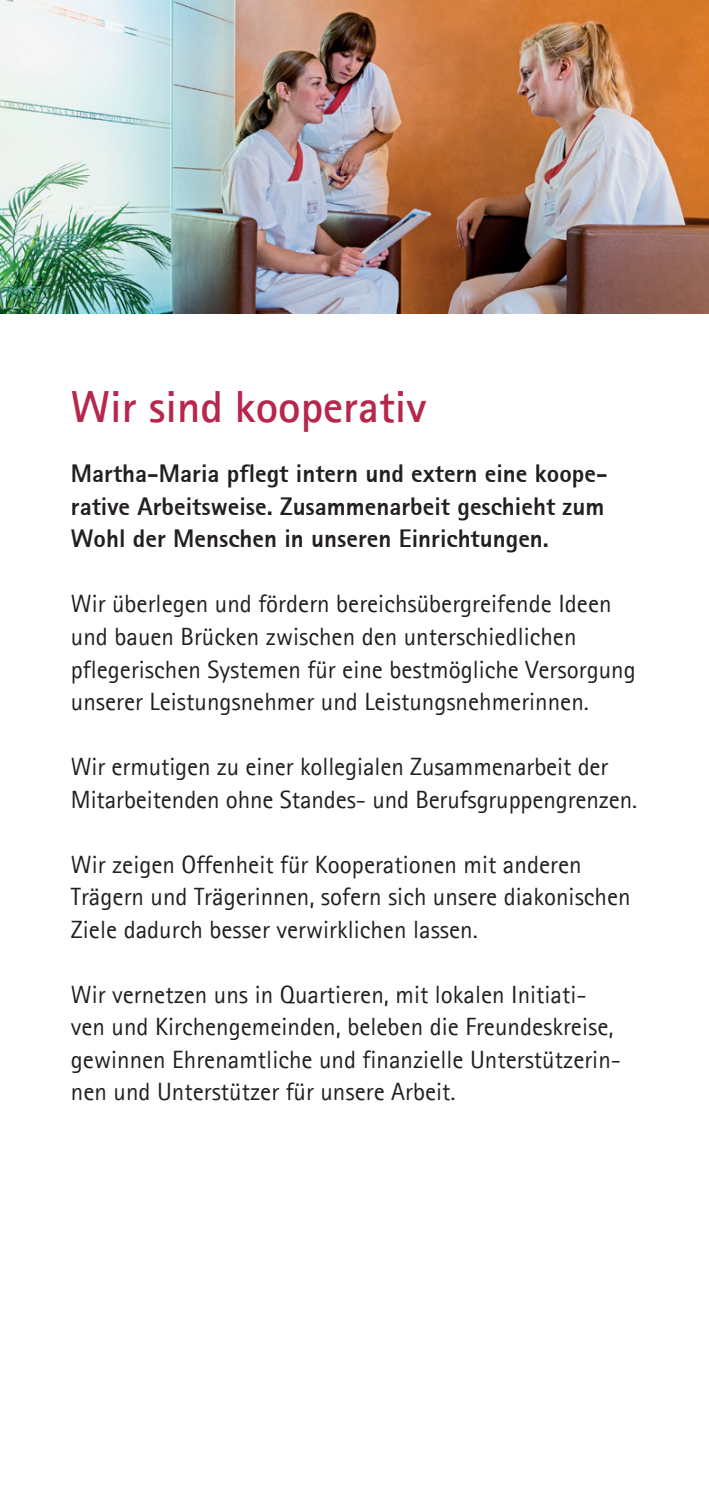
<style>
.page{position:relative;width:709px;height:1489px;background:#fff}
.page>*{position:absolute;margin:0;border:0;box-sizing:border-box;transform-origin:0 0}
.t1{font:700 45px "Agfa Rotis Sans Serif";color:#b6274b}
.t2{font:25px/32.5px "Agfa Rotis Sans Serif";color:#231f20}
.t3{font:800 25px/32.5px "Agfa Rotis Sans Serif";color:#231f20}
</style>
<div class="page">
<img style="left:0;top:0;width:709px;height:313px">
<h1 class="t1" style="left:71px;top:378px;width:357px">Wir sind kooperativ</h1>
<p class="t3" style="left:71px;top:457px;width:538px">Martha-Maria pflegt intern und extern eine koope&shy;rative Arbeitsweise. Zusammenarbeit geschieht zum<br>Wohl der Menschen in unseren Einrichtungen.</p>
<p class="t2" style="left:71px;top:587px;width:566px">Wir überlegen und fördern bereichsübergreifende Ideen und bauen Brücken zwischen den unterschiedlichen pflegerischen Systemen für eine bestmögliche Versorgung unserer Leistungsnehmer und Leistungsnehmerinnen.</p>
<p class="t2" style="left:71px;top:750px;width:568px">Wir ermutigen zu einer kollegialen Zusammenarbeit der<br>Mitarbeitenden ohne Standes- und Berufsgruppengrenzen.</p>
<p class="t2" style="left:71px;top:847px;width:561px">Wir zeigen Offenheit für Kooperationen mit anderen<br>Trägern und Trägerinnen, sofern sich unsere diakonischen<br>Ziele dadurch besser verwirklichen lassen.</p>
<p class="t2" style="left:71px;top:977px;width:551px">Wir vernetzen uns in Quartieren, mit lokalen Initiati&shy;ven und Kirchengemeinden, beleben die Freundeskreise, gewinnen Ehrenamtliche und finanzielle Unterstützerin&shy;nen und Unterstützer für unsere Arbeit.</p>
</div>
